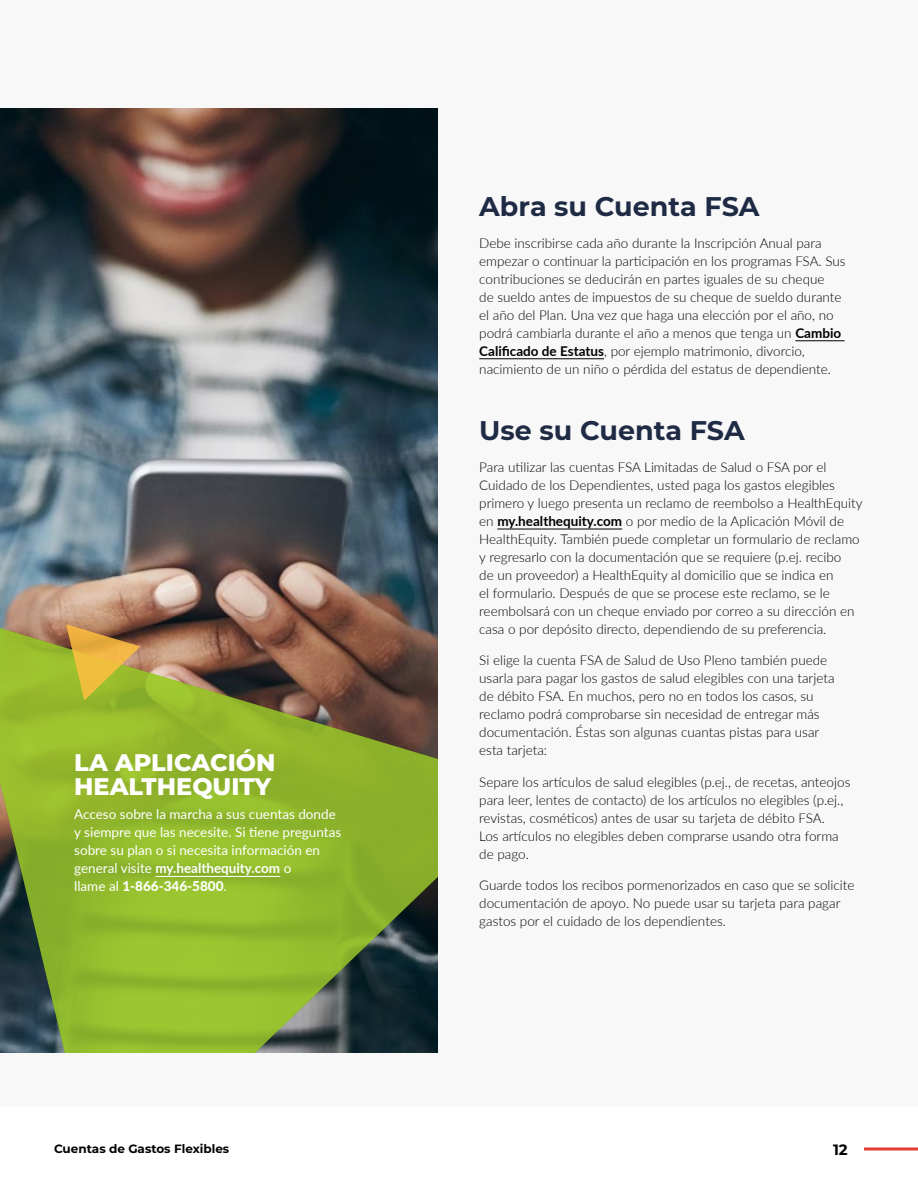
<style>
.page{position:relative;width:918px;height:1188px;background:#f8f8f9}
.page>*{position:absolute;margin:0;border:0;box-sizing:border-box;transform-origin:0 0}
.t1{font:700 27px "Montserrat";color:#1f2a44}
.t2{font:800 24px/24px "Montserrat";color:#fff}
.t3{font:700 15px "Montserrat";color:#000}
.t4{font:300 13.5px/18px "Lato";color:#000}
.t5{font:13.5px/18px "Lato";color:#fff}
.t6{font:700 12px "Montserrat";color:#000}
.s1{font-weight:700}
.s2{font-weight:800}
</style>
<div class="page">
<img style="left:0;top:108px;width:438px;height:508px">
<svg style="left:0;top:616px;width:438px;height:437px;background:#7f9733"></svg>
<svg style="left:66px;top:624px;width:74px;height:76px;background:#bca53a"></svg>
<hr style="left:795px;top:340px;width:50px;height:1px;background:#000">
<hr style="left:479px;top:358px;width:125px;height:1px;background:#000">
<hr style="left:497px;top:529px;width:125px;height:1px;background:#000">
<hr style="left:155px;top:876px;width:125px;height:1px;background:#fff">
<h2 class="t2" style="left:74px;top:749px;width:203px">LA APLICACIÓN<br>HEALTHEQUITY</h2>
<p class="t5" style="left:74px;top:805px;width:269px">Acceso sobre la marcha a sus cuentas donde y siempre que las necesite. Si tiene preguntas sobre su plan o si necesita información en general visite <span class="s1">my.healthequity.com</span> o<br>llame al <span class="s2">1-866-346-5800</span>.</p>
<h1 class="t1" style="left:479px;top:187px;width:282px">Abra su Cuenta FSA</h1>
<p class="t4" style="left:479px;top:233px;width:368px">Debe inscribirse cada año durante la Inscripción Anual para empezar o continuar la participación en los programas FSA. Sus contribuciones se deducirán en partes iguales de su cheque<br>de sueldo antes de impuestos de su cheque de sueldo durante el año del Plan. Una vez que haga una elección por el año, no podrá cambiarla durante el año a menos que tenga un <span class="s1">Cambio Calificado de Estatus</span>, por ejemplo matrimonio, divorcio, nacimiento de un niño o pérdida del estatus de dependiente.</p>
<h1 class="t1" style="left:479px;top:411px;width:267px">Use su Cuenta FSA</h1>
<p class="t4" style="left:479px;top:458px;width:385px">Para utilizar las cuentas FSA Limitadas de Salud o FSA por el Cuidado de los Dependientes, usted paga los gastos elegibles primero y luego presenta un reclamo de reembolso a HealthEquity en <span class="s1">my.healthequity.com</span> o por medio de la Aplicación Móvil de HealthEquity. También puede completar un formulario de reclamo y regresarlo con la documentación que se requiere (p.ej. recibo<br>de un proveedor) a HealthEquity al domicilio que se indica en<br>el formulario. Después de que se procese este reclamo, se le reembolsará con un cheque enviado por correo a su dirección en casa o por depósito directo, dependiendo de su preferencia.</p>
<p class="t4" style="left:479px;top:651px;width:357px">Si elige la cuenta FSA de Salud de Uso Pleno también puede usarla para pagar los gastos de salud elegibles con una tarjeta de débito FSA. En muchos, pero no en todos los casos, su reclamo podrá comprobarse sin necesidad de entregar más documentación. Éstas son algunas cuantas pistas para usar esta tarjeta:</p>
<p class="t4" style="left:479px;top:772px;width:373px">Separe los artículos de salud elegibles (p.ej., de recetas, anteojos para leer, lentes de contacto) de los artículos no elegibles (p.ej., revistas, cosméticos) antes de usar su tarjeta de débito FSA.<br>Los artículos no elegibles deben comprarse usando otra forma de pago.</p>
<p class="t4" style="left:479px;top:876px;width:377px">Guarde todos los recibos pormenorizados en caso que se solicite documentación de apoyo. No puede usar su tarjeta para pagar gastos por el cuidado de los dependientes.</p>
<p class="t6" style="left:54px;top:1140px;width:177px">Cuentas de Gastos Flexibles</p>
<p class="t3" style="left:833px;top:1139px;width:16px">12</p>
</div>
